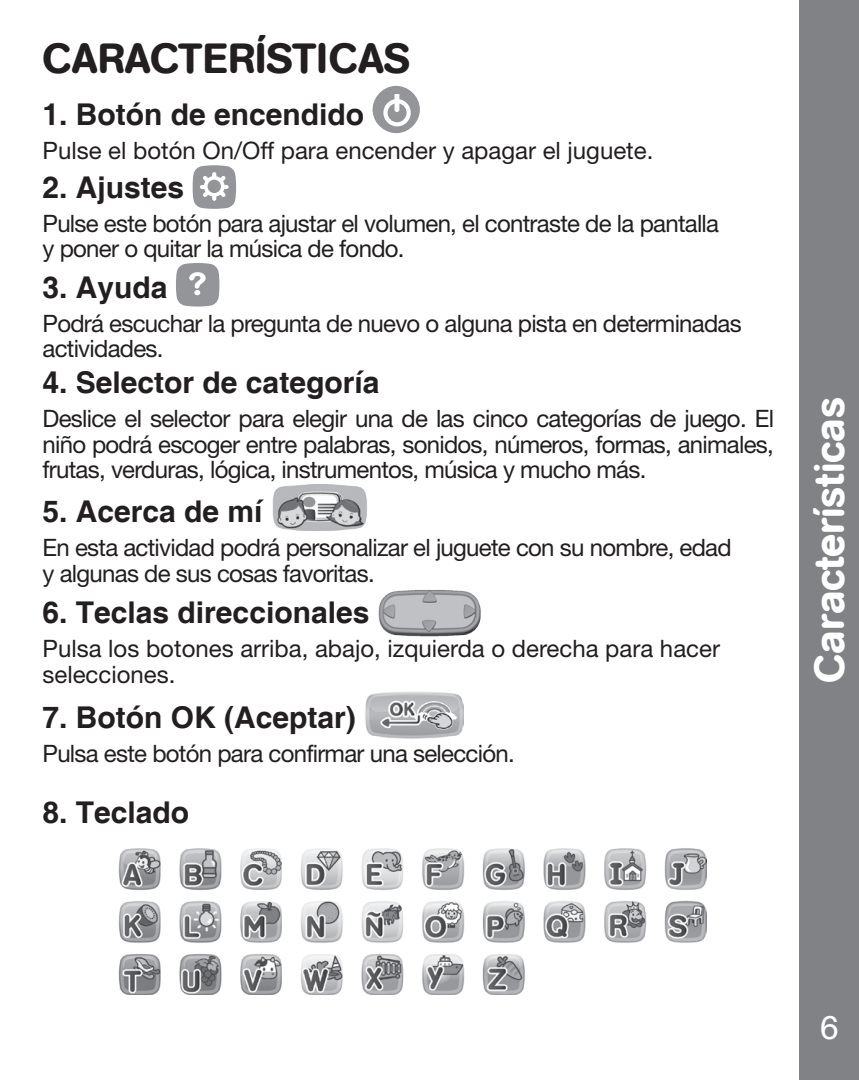
<style>
.page{position:relative;width:859px;height:1080px;background:#fff}
.page>*{position:absolute;margin:0;border:0;box-sizing:border-box;transform-origin:0 0}
.Headline{font:500 42px "AG Book Rounded";color:#231f20}
.t1{font:500 42px "AG Book Rounded";color:#fff}
.t2{font:33px "Helvetica";color:#fff}
.t3{font:700 30px "Helvetica";color:#231f20}
.t4{font:24px/25.5px "Helvetica 55 Roman";letter-spacing:-.03em;color:#231f20;text-align:justify}
.t5{font:24px/25.5px "Helvetica 55 Roman";color:#231f20}
</style>
<div class="page">
<div style="left:799px;top:0;width:60px;height:1080px;background:#808285"></div>
<svg style="left:372px;top:85px;width:48px;height:49px"></svg>
<svg style="left:192px;top:165px;width:44px;height:44px"></svg>
<svg style="left:176px;top:263px;width:44px;height:44px;background:#a7a8ab"></svg>
<img style="left:272px;top:484px;width:95px;height:46px">
<img style="left:378px;top:590px;width:103px;height:47px">
<img style="left:365px;top:691px;width:98px;height:48px">
<img style="left:118px;top:848px;width:589px;height:147px">
<p class="Headline" style="left:43px;top:33px;width:369px">CARACTERÍSTICAS</p>
<p class="t3" style="left:43px;top:96px;width:323px">1. Botón de encendido</p>
<p class="t5" style="left:43px;top:138px;width:612px">Pulse el botón On/Off para encender y apagar el juguete.</p>
<p class="t3" style="left:43px;top:169px;width:143px">2. Ajustes</p>
<p class="t4" style="left:43px;top:210px;width:678px">Pulse este botón para ajustar el volumen, el contraste de la pantalla</p>
<p class="t4" style="left:43px;top:235px;width:364px">y poner o quitar la música de fondo.</p>
<p class="t3" style="left:43px;top:269px;width:127px">3. Ayuda</p>
<p class="t4" style="left:43px;top:310px;width:701px">Podrá escuchar la pregunta de nuevo o alguna pista en determinadas</p>
<p class="t4" style="left:43px;top:335px;width:122px">actividades.</p>
<p class="t3" style="left:43px;top:364px;width:338px">4. Selector de categoría</p>
<p class="t4" style="left:43px;top:405px;width:733px">Deslice el selector para elegir una de las cinco categorías de juego. El niño podrá escoger entre palabras, sonidos, números, formas, animales, frutas, verduras, lógica, instrumentos, música y mucho más.</p>
<p class="t3" style="left:43px;top:493px;width:222px">5. Acerca de mí</p>
<p class="t4" style="left:43px;top:535px;width:691px">En esta actividad podrá personalizar el juguete con su nombre, edad</p>
<p class="t4" style="left:43px;top:560px;width:334px">y algunas de sus cosas favoritas.</p>
<p class="t3" style="left:43px;top:594px;width:328px">6. Teclas direccionales</p>
<p class="t5" style="left:43px;top:635px;width:679px">Pulsa los botones arriba, abajo, izquierda o derecha para hacer selecciones.</p>
<p class="t3" style="left:43px;top:699px;width:315px">7. Botón OK (Aceptar)</p>
<p class="t4" style="left:43px;top:740px;width:474px">Pulsa este botón para confirmar una selección.</p>
<p class="t3" style="left:43px;top:794px;width:148px">8. Teclado</p>
<p class="t1" style="left:805px;top:683px;width:287px;rotate:-90deg">Características</p>
<h2 class="t2" style="left:818px;top:1009px;width:24px">A6</h2>
</div>
